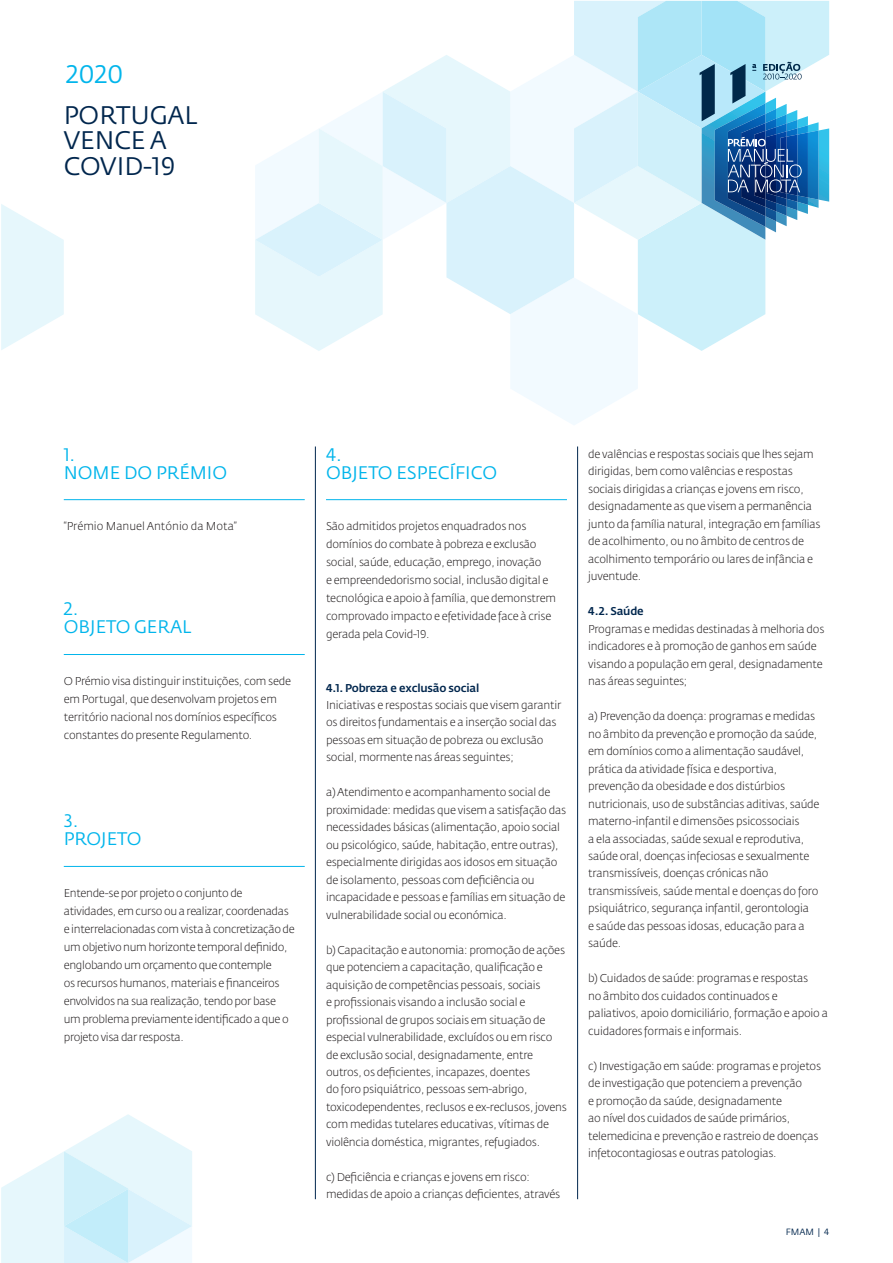
<style>
.page{position:relative;width:893px;height:1263px;background:#fff}
.page>*{position:absolute;margin:0;border:0;box-sizing:border-box;transform-origin:0 0}
.t1{font:25.2px/25.2px "Fedra Sans Std";color:#00264d}
.t2{font:25.2px "Fedra Sans Std";color:#02b5eb}
.t3{font:18px/18px "Fedra Sans Std";color:#02b5eb}
.t4{font:300 11.25px/17.4px "Fedra Sans Std";letter-spacing:-.02em;color:#231f20}
.t5{font:500 11.25px "Fedra Sans Std";letter-spacing:-.02em;color:#00264d}
.t6{font:300 11.25px "Fedra Sans Std";color:#231f20}
.t7{font:9px "Fedra Sans Std";color:#00264d}
</style>
<div class="page">
<svg style="left:1px;top:204px;width:63px;height:146px"></svg>
<svg style="left:1px;top:1114px;width:191px;height:149px"></svg>
<svg style="left:255px;top:1px;width:574px;height:424px"></svg>
<hr style="left:64px;top:499px;width:241px;height:1px;background:#02b5eb">
<hr style="left:326px;top:499px;width:241px;height:1px;background:#02b5eb">
<hr style="left:64px;top:654px;width:241px;height:1px;background:#02b5eb">
<hr style="left:64px;top:866px;width:241px;height:1px;background:#02b5eb">
<hr style="left:577px;top:446px;width:1px;height:753px;background:#00264d">
<hr style="left:315px;top:446px;width:1px;height:753px;background:#00264d">
<h1 class="t2" style="left:66px;top:59px;width:58px">2020</h1>
<h1 class="t1" style="left:64px;top:103px;width:135px">PORTUGAL<br>VENCE A<br>COVID-19</h1>
<p class="t3" style="left:64px;top:445px;width:165px">1.<br>NOME DO PRÉMIO</p>
<p class="t3" style="left:326px;top:445px;width:173px">4.<br>OBJETO ESPECÍFICO</p>
<p class="t6" style="left:64px;top:519px;width:175px">“Prémio Manuel António da Mota”</p>
<p class="t4" style="left:326px;top:517px;width:231px;line-height:18px">São admitidos projetos enquadrados nos domínios do combate à pobreza e exclusão social, saúde, educação, emprego, inovação<br>e empreendedorismo social, inclusão digital e tecnológica e apoio à família, que demonstrem comprovado impacto e efetividade face à crise gerada pela Covid-19.</p>
<p class="t3" style="left:64px;top:600px;width:129px">2.<br>OBJETO GERAL</p>
<p class="t4" style="left:64px;top:672px;width:229px;line-height:18px">O Prémio visa distinguir instituições, com sede em Portugal, que desenvolvam projetos em território nacional nos domínios específicos constantes do presente Regulamento.</p>
<p class="t3" style="left:64px;top:812px;width:79px">3.<br>PROJETO</p>
<p class="t4" style="left:64px;top:884px;width:232px;line-height:18px">Entende-se por projeto o conjunto de atividades, em curso ou a realizar, coordenadas e interrelacionadas com vista à concretização de um objetivo num horizonte temporal definido, englobando um orçamento que contemple<br>os recursos humanos, materiais e financeiros envolvidos na sua realização, tendo por base um problema previamente identificado a que o projeto visa dar resposta.</p>
<p class="t5" style="left:326px;top:680px;width:155px">4.1. Pobreza e exclusão social</p>
<p class="t4" style="left:326px;top:696px;width:237px">Iniciativas e respostas sociais que visem garantir os direitos fundamentais e a inserção social das pessoas em situação de pobreza ou exclusão social, mormente nas áreas seguintes;</p>
<p class="t4" style="left:326px;top:784px;width:242px">a) Atendimento e acompanhamento social de proximidade: medidas que visem a satisfação das necessidades básicas (alimentação, apoio social ou psicológico, saúde, habitação, entre outras), especialmente dirigidas aos idosos em situação de isolamento, pessoas com deficiência ou incapacidade e pessoas e famílias em situação de vulnerabilidade social ou económica.</p>
<p class="t4" style="left:326px;top:941px;width:242px">b) Capacitação e autonomia: promoção de ações que potenciem a capacitação, qualificação e aquisição de competências pessoais, sociais<br>e profissionais visando a inclusão social e profissional de grupos sociais em situação de especial vulnerabilidade, excluídos ou em risco de exclusão social, designadamente, entre outros, os deficientes, incapazes, doentes<br>do foro psiquiátrico, pessoas sem-abrigo, toxicodependentes, reclusos e ex-reclusos, jovens com medidas tutelares educativas, vítimas de violência doméstica, migrantes, refugiados.</p>
<p class="t4" style="left:326px;top:1168px;width:236px">c) Deficiência e crianças e jovens em risco: medidas de apoio a crianças deficientes, através</p>
<p class="t4" style="left:588px;top:445px;width:234px">de valências e respostas sociais que lhes sejam dirigidas, bem como valências e respostas sociais dirigidas a crianças e jovens em risco, designadamente as que visem a permanência junto da família natural, integração em famílias de acolhimento, ou no âmbito de centros de acolhimento temporário ou lares de infância e juventude.</p>
<p class="t5" style="left:588px;top:604px;width:57px">4.2. Saúde</p>
<p class="t4" style="left:588px;top:620px;width:238px">Programas e medidas destinadas à melhoria dos indicadores e à promoção de ganhos em saúde visando a população em geral, designadamente nas áreas seguintes;</p>
<p class="t4" style="left:588px;top:707px;width:233px">a) Prevenção da doença: programas e medidas no âmbito da prevenção e promoção da saúde, em domínios como a alimentação saudável, prática da atividade física e desportiva, prevenção da obesidade e dos distúrbios nutricionais, uso de substâncias aditivas, saúde materno-infantil e dimensões psicossociais<br>a ela associadas, saúde sexual e reprodutiva, saúde oral, doenças infeciosas e sexualmente transmissíveis, doenças crónicas não transmissíveis, saúde mental e doenças do foro psiquiátrico, segurança infantil, gerontologia<br>e saúde das pessoas idosas, educação para a saúde.</p>
<p class="t4" style="left:588px;top:970px;width:241px">b) Cuidados de saúde: programas e respostas<br>no âmbito dos cuidados continuados e paliativos, apoio domiciliário, formação e apoio a cuidadores formais e informais.</p>
<p class="t4" style="left:588px;top:1057px;width:234px">c) Investigação em saúde: programas e projetos de investigação que potenciem a prevenção<br>e promoção da saúde, designadamente<br>ao nível dos cuidados de saúde primários, telemedicina e prevenção e rastreio de doenças infetocontagiosas e outras patologias.</p>
<p class="t7" style="left:786px;top:1226px;width:45px">FMAM | 4</p>
</div>
